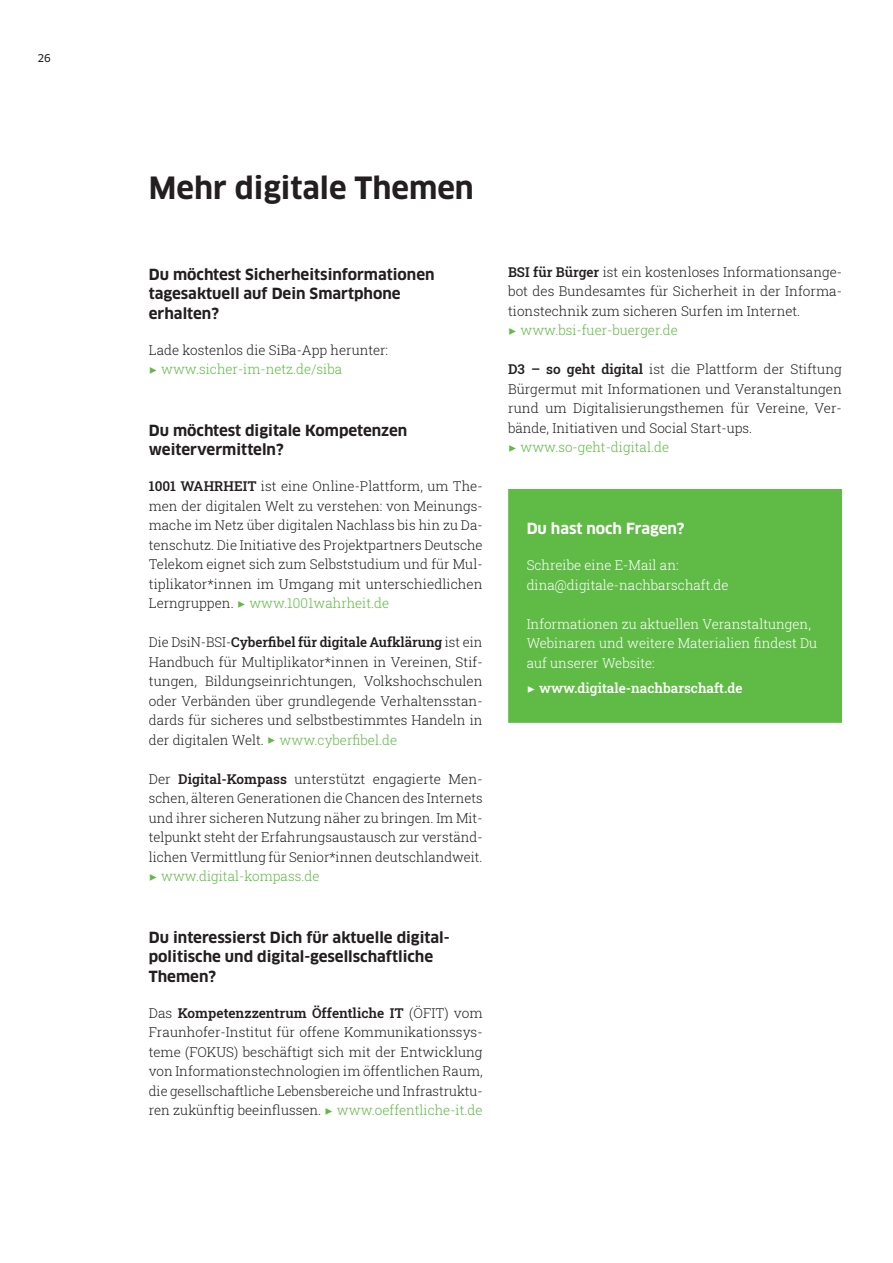
<style>
.page{position:relative;width:893px;height:1263px;background:#fff}
.page>*{position:absolute;margin:0;border:0;box-sizing:border-box;transform-origin:0 0}
.t1{font:700 30px "Clan Pro";color:#231f20}
.t2{font:700 15px/19.5px "Clan Pro";color:#231f20}
.t3{font:700 15px "Clan Pro";color:#fff}
.t4{font:300 13.5px/19.5px "Roboto Slab";color:#231f20;text-align:justify}
.t5{font:300 13.5px/19.5px "Roboto Slab";color:#fff}
.t6{font:300 13.5px "Roboto Slab";color:#60bb46}
.t7{font:700 13.5px "Roboto Slab";color:#fff}
.t8{font:10.5px "Clan Pro News";color:#231f20}
.s1{font-weight:700}
.s2{color:#60bb46}
</style>
<div class="page">
<div style="left:509px;top:490px;width:332px;height:232px;background:#60bb46"></div>
<div style="left:508px;top:489px;width:334px;height:234px;border:2px solid #60bb46"></div>
<p class="t8" style="left:37px;top:52px;width:15px">26</p>
<h1 class="t1" style="left:149px;top:170px;width:326px">Mehr digitale Themen</h1>
<p class="t2" style="left:149px;top:264px;width:287px">Du möchtest Sicherheitsinformationen tagesaktuell auf Dein Smartphone erhalten?</p>
<p class="t4" style="left:149px;top:340px;width:241px">Lade kostenlos die SiBa-App herunter:</p>
<p class="t6" style="left:149px;top:360px;width:195px">✓ www.sicher-im-netz.de/siba</p>
<p class="t2" style="left:149px;top:420px;width:260px">Du möchtest digitale Kompetenzen weitervermitteln?</p>
<p class="t4" style="left:149px;top:476px;width:335px"><span class="s1">1001 WAHRHEIT</span> ist eine Online-Plattform, um The&shy;men der digitalen Welt zu verstehen: von Meinungs&shy;mache im Netz über digitalen Nachlass bis hin zu Da&shy;tenschutz. Die Initiative des Projektpartners Deutsche Telekom eignet sich zum Selbststudium und für Mul&shy;tiplikator*innen im Umgang mit unterschiedlichen Lerngruppen. <span class="s2">✓ www.1001wahrheit.de</span></p>
<p class="t4" style="left:149px;top:632px;width:335px">Die DsiN-BSI-<span class="s1">Cyberfibel für digitale Aufklärung</span> ist ein Handbuch für Multiplikator*innen in Vereinen, Stif&shy;tungen, Bildungseinrichtungen, Volkshochschulen oder Verbänden über grundlegende Verhaltensstan&shy;dards für sicheres und selbstbestimmtes Handeln in der digitalen Welt. <span class="s2">✓ www.cyberfibel.de</span></p>
<p class="t4" style="left:149px;top:769px;width:335px">Der <span class="s1">Digital-Kompass</span> unterstützt engagierte Men&shy;schen, älteren Generationen die Chancen des Internets und ihrer sicheren Nutzung näher zu bringen. Im Mit&shy;telpunkt steht der Erfahrungsaustausch zur verständ&shy;lichen Vermittlung für Senior*innen deutschlandweit.</p>
<p class="t6" style="left:149px;top:867px;width:172px">✓ www.digital-kompass.de</p>
<p class="t2" style="left:149px;top:927px;width:302px">Du interessierst Dich für aktuelle digital&shy;politische und digital-gesellschaftliche<br>Themen?</p>
<p class="t4" style="left:149px;top:1003px;width:335px">Das <span class="s1">Kompetenzzentrum Öffentliche IT</span> (ÖFIT) vom Fraunhofer-Institut für offene Kommunikationssys&shy;teme (FOKUS) beschäftigt sich mit der Entwicklung von Informationstechnologien im öffentlichen Raum, die gesellschaftliche Lebensbereiche und Infrastruktu&shy;ren zukünftig beeinflussen. <span class="s2">✓ www.oeffentliche-it.de</span></p>
<p class="t4" style="left:508px;top:262px;width:335px"><span class="s1">BSI für Bürger</span> ist ein kostenloses Informationsange&shy;bot des Bundesamtes für Sicherheit in der Informa&shy;tionstechnik zum sicheren Surfen im Internet.</p>
<p class="t6" style="left:508px;top:321px;width:171px">✓ www.bsi-fuer-buerger.de</p>
<p class="t4" style="left:508px;top:359px;width:335px;text-align:left"><span class="s1">D3 – so geht digital</span> ist die Plattform der Stiftung Bürgermut mit Informationen und Veranstaltungen rund um Digitalisierungsthemen für Vereine, Ver&shy;bände, Initiativen und Social Start-ups.</p>
<p class="t6" style="left:508px;top:438px;width:163px">✓ www.so-geht-digital.de</p>
<p class="t3" style="left:527px;top:520px;width:159px">Du hast noch Fragen?</p>
<p class="t5" style="left:527px;top:555px;width:203px">Schreibe eine E-Mail an: dina@digitale-nachbarschaft.de</p>
<p class="t5" style="left:527px;top:614px;width:292px">Informationen zu aktuellen Veranstaltungen,<br>Webinaren und weitere Materialien findest Du auf unserer Website:</p>
<p class="t7" style="left:527px;top:679px;width:217px">✓ www.digitale-nachbarschaft.de</p>
</div>
